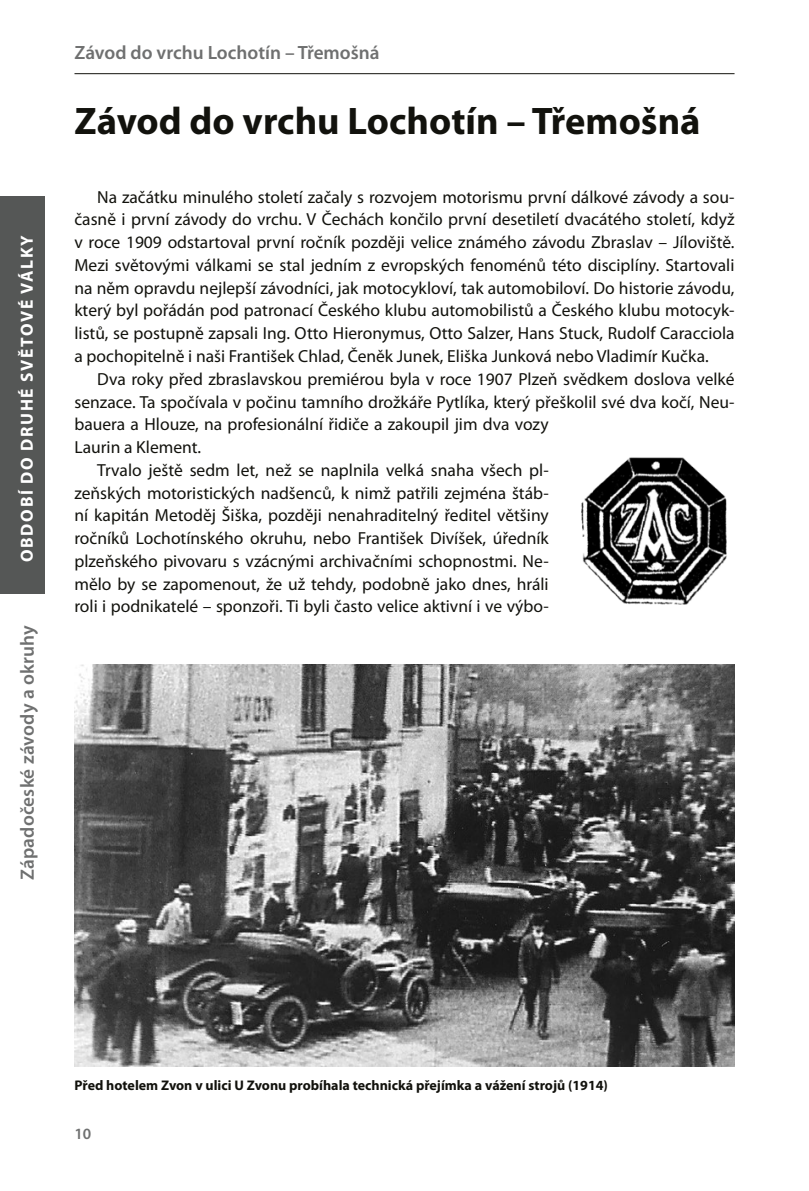
<style>
.page{position:relative;width:809px;height:1191px;background:#fff}
.page>*{position:absolute;margin:0;border:0;box-sizing:border-box;transform-origin:0 0}
.NADPIS_KAPITOLY{font:700 38.5px "Myriad Pro";color:#12120d}
.t1{font:600 19.25px "Myriad Pro";color:#6f7070}
.TEXT_ZAKLAD{font:17.5px/22.8px "Myriad Pro";color:#12120d;text-align:justify}
.t2{font:700 17.5px "Myriad Pro";letter-spacing:.095em;color:#fff}
.t3{font:600 15.75px "Myriad Pro";color:#6f7070}
.POPISEK{font:700 14px "Myriad Pro";color:#12120d}
</style>
<div class="page">
<hr style="left:74px;top:73px;width:660px;height:1px;background:#12120d">
<div style="left:0;top:196px;width:45px;height:397px;background:#555756"></div>
<img style="left:74px;top:664px;width:660px;height:402px">
<img style="left:581px;top:457px;width:146px;height:148px">
<p class="t2" style="left:16px;top:562px;width:328px;rotate:-90deg">OBDOBÍ DO DRUHÉ SVĚTOVÉ VÁLKY</p>
<p class="t1" style="left:15px;top:880px;width:257px;rotate:-90deg">Západočeské závody a okruhy</p>
<p class="t1" style="left:74px;top:40px;width:307px">Závod do vrchu Lochotín – Třemošná</p>
<p class="NADPIS_KAPITOLY" style="left:74px;top:96px;width:627px">Závod do vrchu Lochotín – Třemošná</p>
<p class="TEXT_ZAKLAD" style="left:74px;top:185px;width:661px;text-indent:23px">Na začátku minulého století začaly s rozvojem motorismu první dálkové závody a sou&shy;časně i první závody do vrchu. V Čechách končilo první desetiletí dvacátého století, když v roce 1909 odstartoval první ročník později velice známého závodu Zbraslav – Jíloviště.<br>Mezi světovými válkami se stal jedním z evropských fenoménů této disciplíny. Startovali na něm opravdu nejlepší závodníci, jak motocykloví, tak automobiloví. Do historie závodu, který byl pořádán pod patronací Českého klubu automobilistů a Českého klubu motocyk&shy;listů, se postupně zapsali Ing. Otto Hieronymus, Otto Salzer, Hans Stuck, Rudolf Caracciola a pochopitelně i naši František Chlad, Čeněk Junek, Eliška Junková nebo Vladimír Kučka.</p>
<p class="TEXT_ZAKLAD" style="left:74px;top:367px;width:661px;text-align:left;text-indent:23px">Dva roky před zbraslavskou premiérou byla v roce 1907 Plzeň svědkem doslova velké senzace. Ta spočívala v počinu tamního drožkáře Pytlíka, který přeškolil své dva kočí, Neu&shy;bauera a Hlouze, na profesionální řidiče a zakoupil jim dva vozy<br>Laurin a Klement.</p>
<p class="TEXT_ZAKLAD" style="left:74px;top:458px;width:476px;text-indent:23px">Trvalo ještě sedm let, než se naplnila velká snaha všech pl&shy;zeňských motoristických nadšenců, k nimž patřili zejména štáb&shy;ní kapitán Metoděj Šiška, později nenahraditelný ředitel většiny ročníků Lochotínského okruhu, nebo František Divíšek, úředník plzeňského pivovaru s vzácnými archivačními schopnostmi. Ne&shy;mělo by se zapomenout, že už tehdy, podobně jako dnes, hráli roli i podnikatelé – sponzoři. Ti byli často velice aktivní i ve výbo-</p>
<p class="POPISEK" style="left:74px;top:1076px;width:535px">Před hotelem Zvon v ulici U Zvonu probíhala technická přejímka a vážení strojů (1914)</p>
<p class="t3" style="left:74px;top:1123px;width:18px">10</p>
</div>
